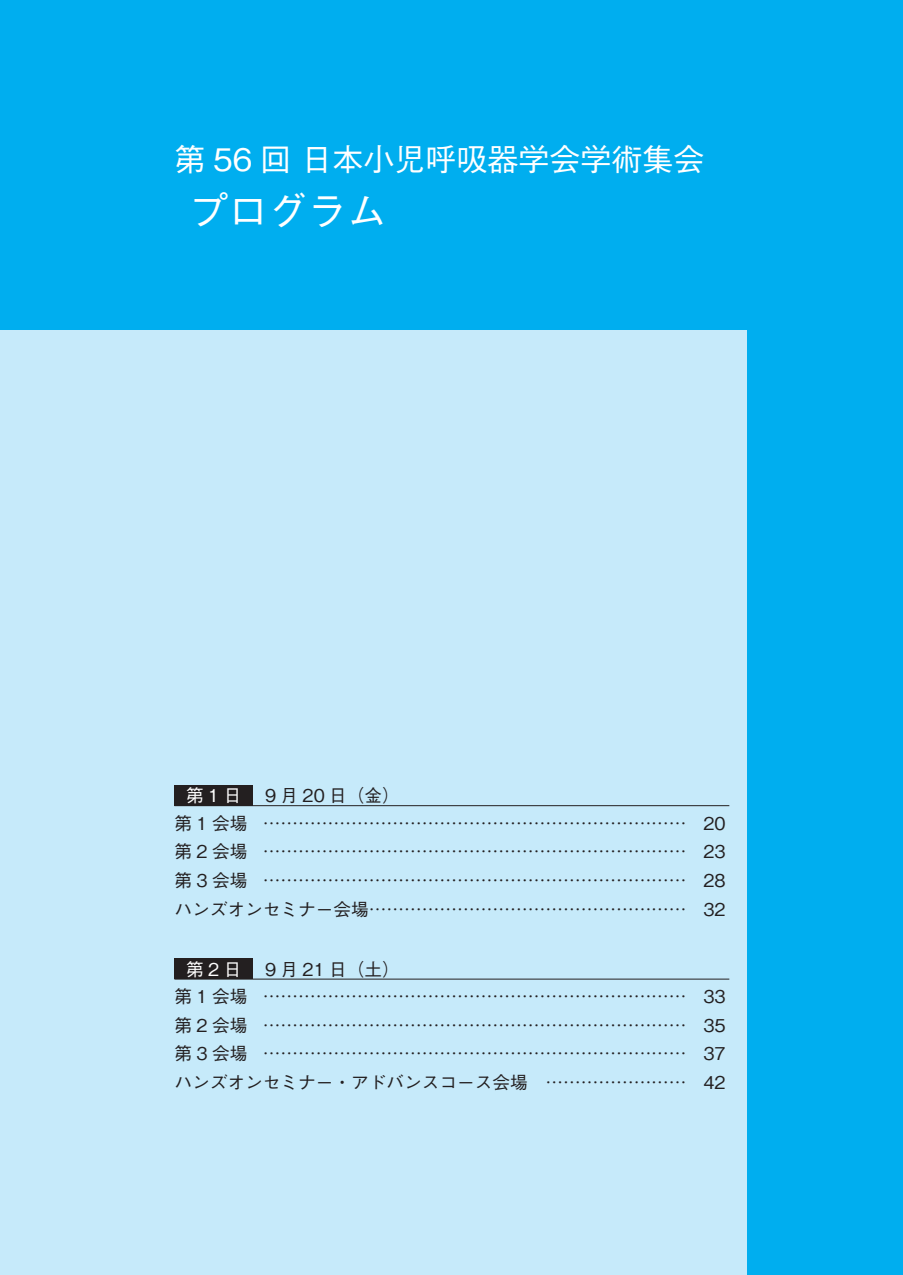
<style>
.page{position:relative;width:903px;height:1275px;background:#fff}
.page>*{position:absolute;margin:0;border:0;box-sizing:border-box;transform-origin:0 0}
.t1{font:500 39.73px "Gothic BBB Pro";color:#fff}
.t2{font:500 30.97px "Gothic BBB Pro";color:#fff}
.t3{font:500 17.68px/28.3px "Gothic BBB Pro";color:#231f20}
.t4{font:500 17.68px "Gothic BBB Pro";letter-spacing:.25em;color:#fff}
</style>
<div class="page">
<div style="left:0;top:0;width:903px;height:341px;background:#00aeef"></div>
<div style="left:0;top:330px;width:903px;height:945px;background:#c6eafa"></div>
<div style="left:747px;top:0;width:156px;height:1275px;background:#00aeef"></div>
<hr style="left:174px;top:805px;width:555px;height:1px;background:#231f20">
<hr style="left:174px;top:979px;width:555px;height:1px;background:#231f20">
<div style="left:174px;top:785px;width:79px;height:21px;background:#231f20"></div>
<div style="left:174px;top:958px;width:79px;height:21px;background:#231f20"></div>
<h2 class="t2" style="left:174px;top:135px;width:531px">第 56 回 日本小児呼吸器学会学術集会</h2>
<h1 class="t1" style="left:188px;top:179px;width:200px">プログラム</h1>
<p class="t3" style="left:174px;top:779px;width:553px;text-indent:91px">9 月 20 日（金）<br>第 1 会場 ……………………………………………………………… 20第 2 会場 ……………………………………………………………… 23第 3 会場 ……………………………………………………………… 28ハンズオンセミナー会場……………………………………………… 32</p>
<p class="t4" style="left:186px;top:781px;width:57px">第1日</p>
<p class="t3" style="left:174px;top:952px;width:553px;text-indent:91px">9 月 21 日（土）<br>第 1 会場 ……………………………………………………………… 33第 2 会場 ……………………………………………………………… 35第 3 会場 ……………………………………………………………… 37ハンズオンセミナー・アドバンスコース会場 …………………… 42</p>
<p class="t4" style="left:186px;top:955px;width:57px">第2日</p>
</div>
